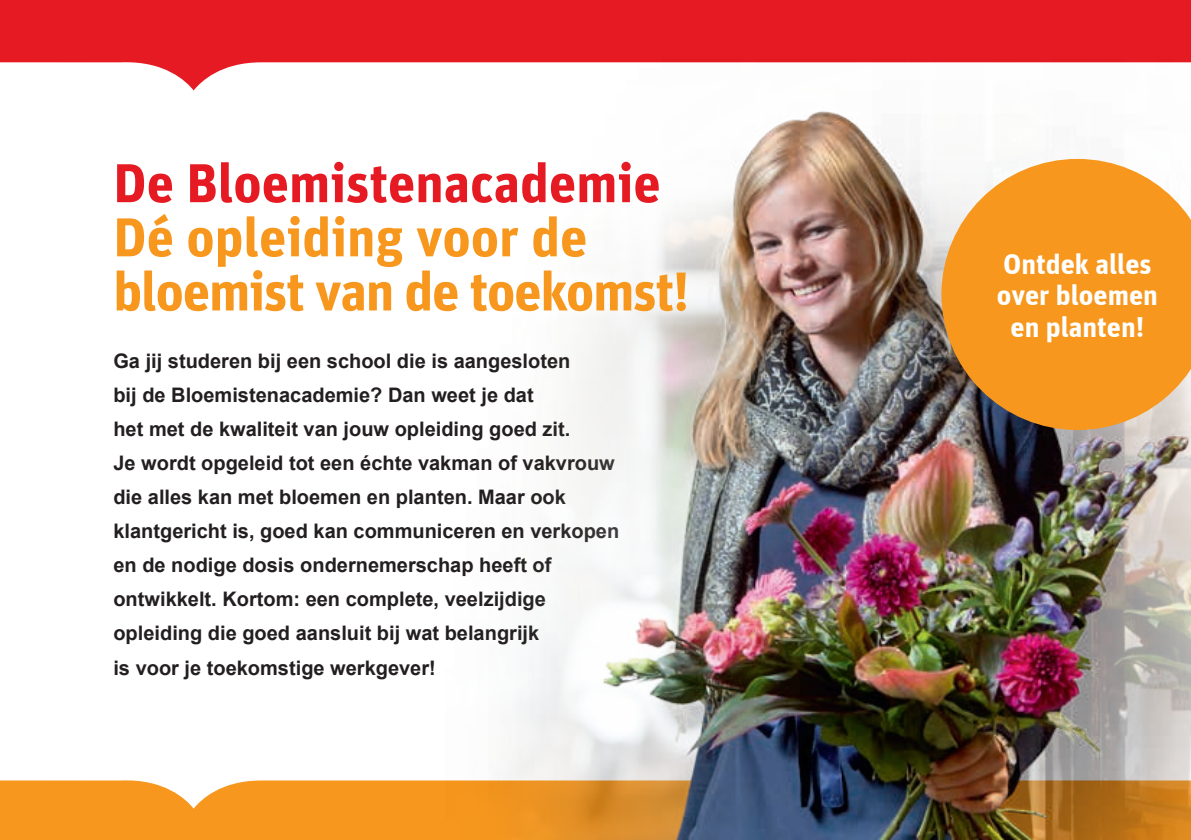
<style>
.page{position:relative;width:1191px;height:840px;background:#fff}
.page>*{position:absolute;margin:0;border:0;box-sizing:border-box;transform-origin:0 0}
.t1{font:700 54.6px/54px "Espi Pro";letter-spacing:-.02em;color:#f7971d}
.t2{font:700 54.6px "Espi Pro";color:#e51a23}
.t3{font:700 28.2px/31.4px "Espi Pro";color:#fff;text-align:center}
.t4{font:700 20px/34px "Arial";color:#231f20}
</style>
<div class="page">
<svg style="left:0;top:0;width:1191px;height:90px;background:#e83840"></svg>
<div style="left:0;top:780px;width:445px;height:59px;background:#f7971d"></div>
<img style="left:445px;top:58px;width:746px;height:781px">
<svg style="left:941px;top:159px;width:250px;height:271px;background:#ec9d39"></svg>
<h1 class="t2" style="left:113px;top:150px;width:549px">De Bloemistenacademie</h1>
<h1 class="t1" style="left:113px;top:209px;width:577px">Dé opleiding voor de bloemist van de toekomst!</h1>
<p class="t4" style="left:113px;top:344px;width:507px">Ga jij studeren bij een school die is aangesloten<br>bij de Bloemistenacademie? Dan weet je dat<br>het met de kwaliteit van jouw opleiding goed zit.<br>Je wordt opgeleid tot een échte vakman of vakvrouw die alles kan met bloemen en planten. Maar ook klantgericht is, goed kan communiceren en verkopen en de nodige dosis ondernemerschap heeft of ontwikkelt. Kortom: een complete, veelzijdige opleiding die goed aansluit bij wat belangrijk<br>is voor je toekomstige werkgever!</p>
<h2 class="t3" style="left:996px;top:247px;width:163px">Ontdek alles over bloemen en planten!</h2>
</div>
